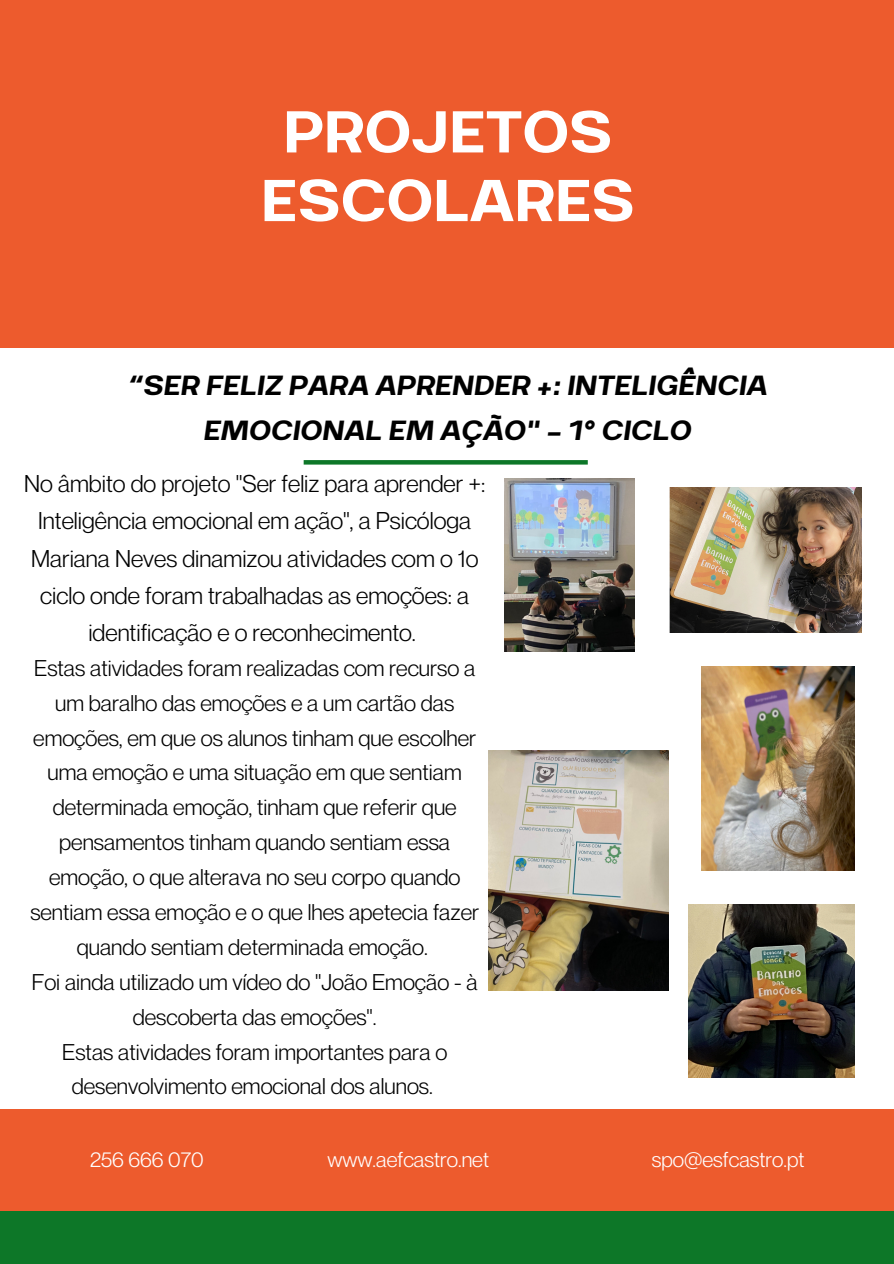
<style>
.page{position:relative;width:894px;height:1264px;background:#fff}
.page>*{position:absolute;margin:0;border:0;box-sizing:border-box;transform-origin:0 0}
.t1{font:70.35px/68.7px "Breul Grotesk A";color:#fff;text-align:center}
.t2{font:italic 33.15px/45.3px "Breul Grotesk A";color:#000;text-align:center}
.t3{font:23.7px/37.2px "Neue Montreal";color:#000;text-align:center}
.t4{font:22.2px/34.8px "Neue Montreal";color:#000;text-align:center}
.t5{font:21px "Neue Montreal";color:#fff}
</style>
<div class="page">
<div style="left:0;top:0;width:893px;height:348px;background:#ed5b2d"></div>
<div style="left:0;top:1108px;width:893px;height:104px;background:#ed5b2d"></div>
<div style="left:0;top:1211px;width:893px;height:52px;background:#0d7728"></div>
<svg style="left:303px;top:460px;width:284px;height:4px"></svg>
<img style="left:504px;top:478px;width:130px;height:173px">
<img style="left:701px;top:666px;width:153px;height:205px">
<img style="left:688px;top:904px;width:166px;height:173px">
<img style="left:669px;top:488px;width:192px;height:144px">
<img style="left:488px;top:750px;width:180px;height:240px">
<p class="t1" style="left:261px;top:89px;width:375px">PROJETOS<br>ESCOLARES</p>
<p class="t2" style="left:126px;top:358px;width:642px">“SER FELIZ PARA APRENDER +: INTELIGÊNCIA<br>EMOCIONAL EM AÇÃO" - 1º CICLO</p>
<h1 class="t3" style="left:24px;top:465px;width:462px">No âmbito do projeto "Ser feliz para aprender +:<br>Inteligência emocional em ação", a Psicóloga Mariana Neves dinamizou atividades com o 1º ciclo onde foram trabalhadas as emoções: a identificação e o reconhecimento.</h1>
<h2 class="t4" style="left:30px;top:650px;width:450px">Estas atividades foram realizadas com recurso a um baralho das emoções e a um cartão das emoções, em que os alunos tinham que escolher uma emoção e uma situação em que sentiam determinada emoção, tinham que referir que pensamentos tinham quando sentiam essa emoção, o que alterava no seu corpo quando sentiam essa emoção e o que lhes apetecia fazer quando sentiam determinada emoção.</h2>
<p class="t4" style="left:32px;top:964px;width:447px">Foi ainda utilizado um vídeo do "João Emoção - à descoberta das emoções".</p>
<p class="t4" style="left:62px;top:1033px;width:386px">Estas atividades foram importantes para o desenvolvimento emocional dos alunos.</p>
<p class="t5" style="left:90px;top:1146px;width:115px">256 666 070</p>
<p class="t5" style="left:327px;top:1146px;width:163px">www.aefcastro.net</p>
<p class="t5" style="left:651px;top:1146px;width:154px">spo@esfcastro.pt</p>
</div>
